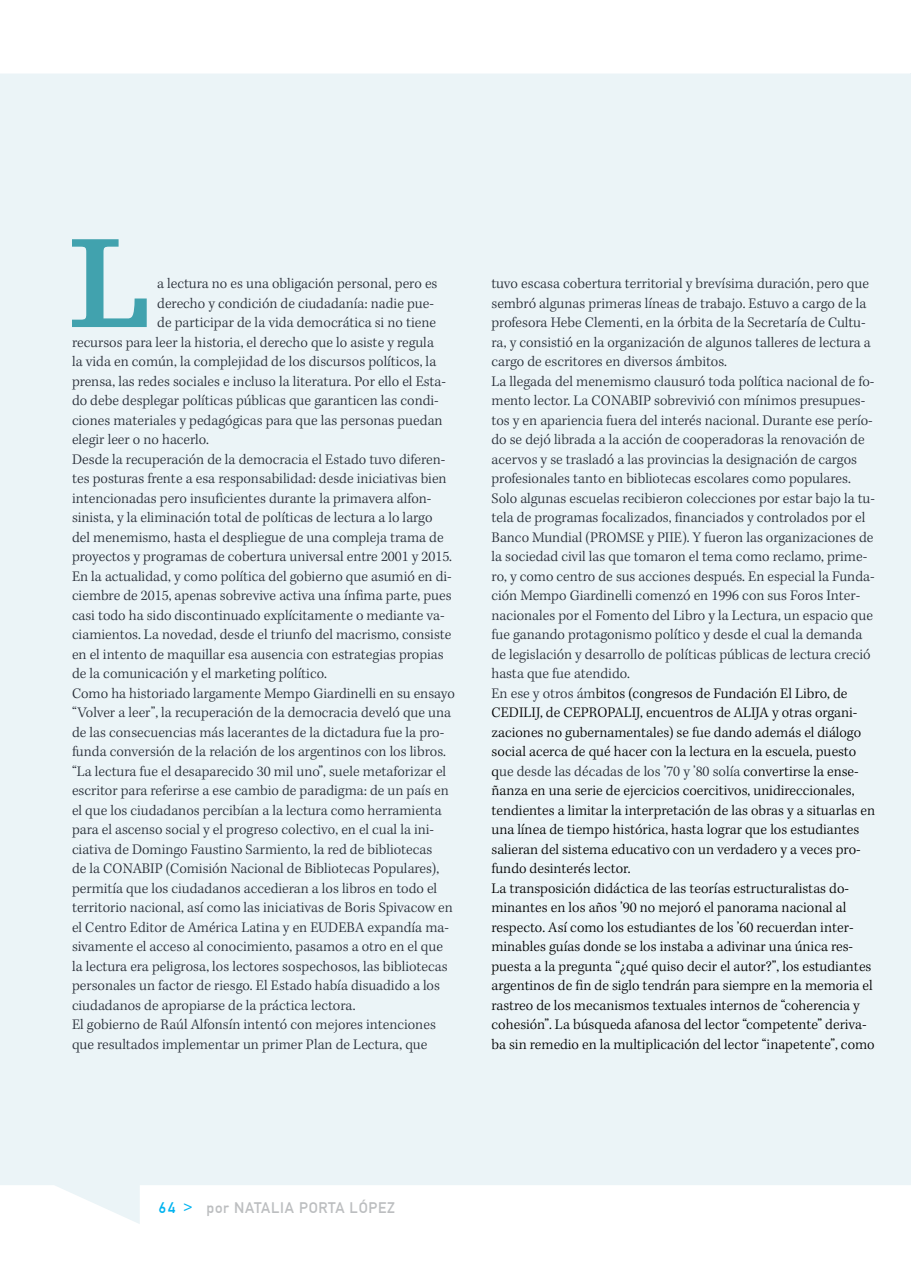
<style>
.page{position:relative;width:911px;height:1263px;background:#fff}
.page>*{position:absolute;margin:0;border:0;box-sizing:border-box;transform-origin:0 0}
.t1{font:700 134.7px "Egyptienne F";color:#41a2ae}
.t2{font:300 15px/19.5px "Kepler Std";color:#262c36}
.t3{font:15px "DIN1451 Mittelschrift";letter-spacing:.05em;color:#bcbec0}
.s1{color:#000}
.s2{color:#00b3f0}
</style>
<div class="page">
<div style="left:0;top:73px;width:911px;height:1151px;background:#ebf4f7"></div>
<h1 class="t1" style="left:68px;top:209px;width:84px">L</h1>
<p class="t2" style="left:157px;top:274px;width:282px">a lectura no es una obligación personal, pero es</p>
<p class="t2" style="left:157px;top:294px;width:278px">derecho y condición de ciudadanía: nadie pue-</p>
<p class="t2" style="left:157px;top:313px;width:280px">de participar de la vida democrática si no tiene</p>
<p class="t2" style="left:72px;top:333px;width:363px">recursos para leer la historia, el derecho que lo asiste y regula</p>
<p class="t2" style="left:72px;top:352px;width:366px">la vida en común, la complejidad de los discursos políticos, la</p>
<p class="t2" style="left:72px;top:372px;width:376px">prensa, las redes sociales e incluso la literatura. Por ello el Esta-</p>
<p class="t2" style="left:72px;top:391px;width:368px">do debe desplegar políticas públicas que garanticen las condi-</p>
<p class="t2" style="left:72px;top:411px;width:372px">ciones materiales y pedagógicas para que las personas puedan</p>
<p class="t2" style="left:72px;top:430px;width:139px">elegir leer o no hacerlo.</p>
<p class="t2" style="left:72px;top:450px;width:375px">Desde la recuperación de la democracia el Estado tuvo diferen-</p>
<p class="t2" style="left:72px;top:469px;width:376px">tes posturas frente a esa responsabilidad: desde iniciativas bien</p>
<p class="t2" style="left:72px;top:489px;width:361px">intencionadas pero insuficientes durante la primavera alfon-</p>
<p class="t2" style="left:72px;top:508px;width:362px">sinista, y la eliminación total de políticas de lectura a lo largo</p>
<p class="t2" style="left:72px;top:528px;width:373px">del menemismo, hasta el despliegue de una compleja trama de</p>
<p class="t2" style="left:72px;top:547px;width:382px">proyectos y programas de cobertura universal entre 2001 y 2015.</p>
<p class="t2" style="left:72px;top:567px;width:381px">En la actualidad, y como política del gobierno que asumió en di-</p>
<p class="t2" style="left:72px;top:586px;width:381px">ciembre de 2015, apenas sobrevive activa una ínfima parte, pues</p>
<p class="t2" style="left:72px;top:606px;width:374px">casi todo ha sido discontinuado explícitamente o mediante va-</p>
<p class="t2" style="left:72px;top:625px;width:381px">ciamientos. La novedad, desde el triunfo del macrismo, consiste</p>
<p class="t2" style="left:72px;top:645px;width:373px">en el intento de maquillar esa ausencia con estrategias propias</p>
<p class="t2" style="left:72px;top:664px;width:256px">de la comunicación y el marketing político.</p>
<p class="t2" style="left:72px;top:684px;width:385px">Como ha historiado largamente Mempo Giardinelli en su ensayo</p>
<p class="t2" style="left:72px;top:703px;width:381px">“Volver a leer”, la recuperación de la democracia develó que una</p>
<p class="t2" style="left:72px;top:723px;width:374px">de las consecuencias más lacerantes de la dictadura fue la pro-</p>
<p class="t2" style="left:72px;top:742px;width:376px">funda conversión de la relación de los argentinos con los libros.</p>
<p class="t2" style="left:72px;top:762px;width:376px">“La lectura fue el desaparecido 30 mil uno”, suele metaforizar el</p>
<p class="t2" style="left:72px;top:781px;width:378px">escritor para referirse a ese cambio de paradigma: de un país en</p>
<p class="t2" style="left:72px;top:801px;width:371px">el que los ciudadanos percibían a la lectura como herramienta</p>
<p class="t2" style="left:72px;top:820px;width:364px">para el ascenso social y el progreso colectivo, en el cual la ini-</p>
<p class="t2" style="left:72px;top:840px;width:362px">ciativa de Domingo Faustino Sarmiento, la red de bibliotecas</p>
<p class="t2" style="left:72px;top:859px;width:369px">de la CONABIP (Comisión Nacional de Bibliotecas Populares),</p>
<p class="t2" style="left:72px;top:879px;width:367px">permitía que los ciudadanos accedieran a los libros en todo el</p>
<p class="t2" style="left:72px;top:898px;width:382px">territorio nacional, así como las iniciativas de Boris Spivacow en</p>
<p class="t2" style="left:72px;top:918px;width:378px">el Centro Editor de América Latina y en EUDEBA expandía ma-</p>
<p class="t2" style="left:72px;top:937px;width:372px">sivamente el acceso al conocimiento, pasamos a otro en el que</p>
<p class="t2" style="left:72px;top:957px;width:377px">la lectura era peligrosa, los lectores sospechosos, las bibliotecas</p>
<p class="t2" style="left:72px;top:976px;width:369px">personales un factor de riesgo. El Estado había disuadido a los</p>
<p class="t2" style="left:72px;top:996px;width:285px">ciudadanos de apropiarse de la práctica lectora.</p>
<p class="t2" style="left:72px;top:1015px;width:365px">El gobierno de Raúl Alfonsín intentó con mejores intenciones</p>
<p class="t2" style="left:72px;top:1035px;width:357px">que resultados implementar un primer Plan de Lectura, que</p>
<p class="t2" style="left:491px;top:274px;width:385px">tuvo escasa cobertura territorial y brevísima duración, pero que sembró algunas primeras líneas de trabajo. Estuvo a cargo de la profesora Hebe Clementi, en la órbita de la Secretaría de Cultu&shy;ra, y consistió en la organización de algunos talleres de lectura a cargo de escritores en diversos ámbitos.<br>La llegada del menemismo clausuró toda política nacional de fo&shy;mento lector. La CONABIP sobrevivió con mínimos presupues&shy;tos y en apariencia fuera del interés nacional. Durante ese perío&shy;do se dejó librada a la acción de cooperadoras la renovación de acervos y se trasladó a las provincias la designación de cargos profesionales tanto en bibliotecas escolares como populares.<br>Solo algunas escuelas recibieron colecciones por estar bajo la tu&shy;tela de programas focalizados, financiados y controlados por el Banco Mundial (PROMSE y PIIE). Y fueron las organizaciones de la sociedad civil las que tomaron el tema como reclamo, prime&shy;ro, y como centro de sus acciones después. En especial la Funda&shy;ción Mempo Giardinelli comenzó en 1996 con sus Foros Inter&shy;nacionales por el Fomento del Libro y la Lectura, un espacio que fue ganando protagonismo político y desde el cual la demanda de legislación y desarrollo de políticas públicas de lectura creció hasta que fue atendido.<br>En ese y otros ám<span class="s1">bitos (congresos de Fundación El Libro, de CEDILIJ, de CEPROPALIJ, encuentros de ALIJA y otras organi&shy;zaciones no gubernamentales) se fue dando además el diálogo social acerca de qué hacer con la lectura en la escuela, puesto q</span>ue desde las décadas de los ’70 y ’80 solía <span class="s1">convertirse la ense&shy;ñanza en una serie de ejercicios coercitivos, unidireccionales, tendientes a limitar la interpretación de las obras y a situarlas en una línea de tiempo histórica, hasta lograr que los estudiantes salieran del sistema educativo con un verdadero y a veces pro&shy;fundo desinterés lector.<br>La transposición didáctica de las teorías estructuralistas do&shy;minantes en los años ’90 no mejoró el panorama nacional al respecto. Así como los estudiantes de los ’60 recuerdan inter&shy;minables guías donde se los instaba a adivinar una única res&shy;puesta a la pregunta “¿qué quiso decir el autor?”, los estudiantes argentinos de fin de siglo tendrán para siempre en la memoria el rastreo de los mecanismos textuales internos de “coherencia y cohesión”. La búsqueda afanosa del lector “competente” deriva&shy;ba sin remedio en la multiplicación del lector “inapetente”, como</span></p>
<p class="t3" style="left:159px;top:1199px;width:238px"><span class="s2">64 &gt;</span> POR NATALIA PORTA LÓPEZ</p>
</div>
